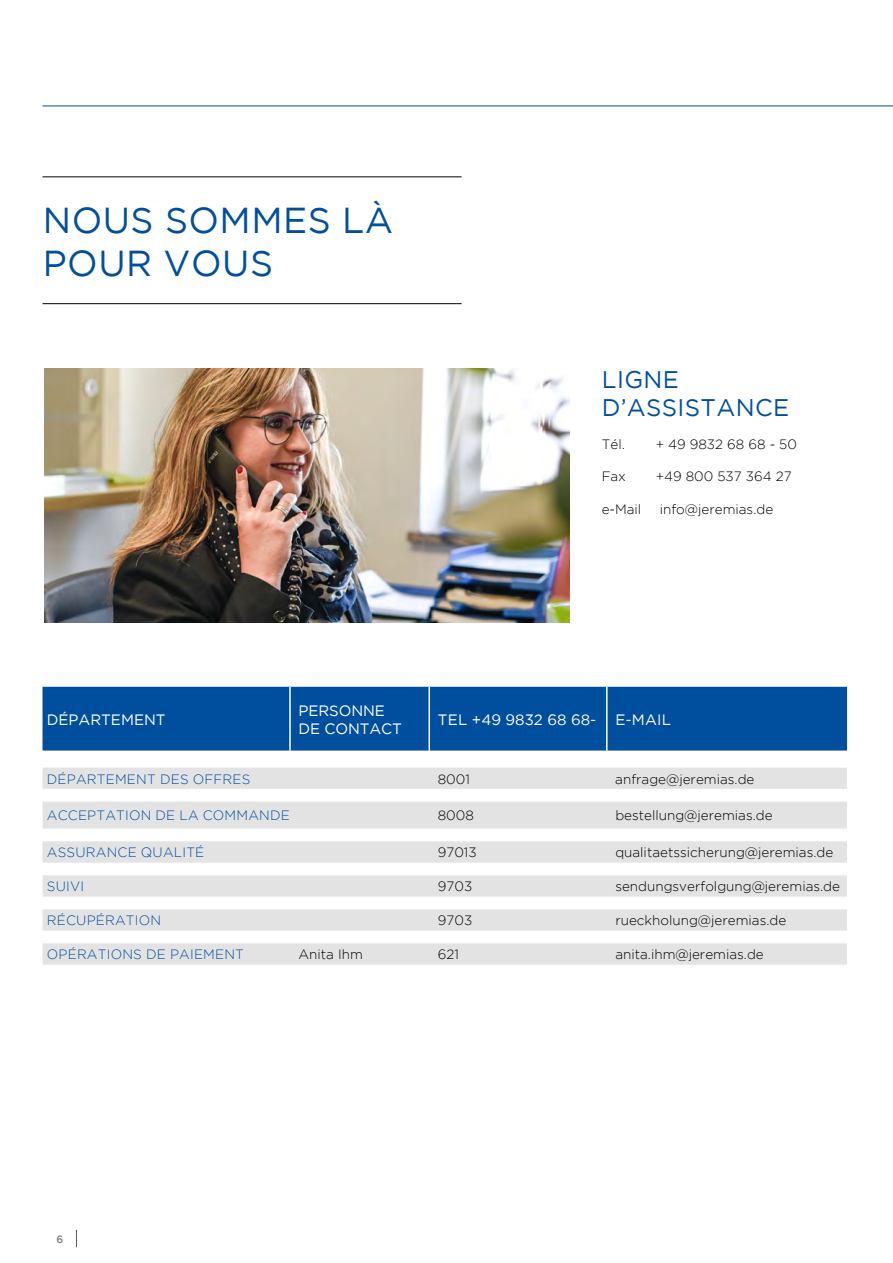
<style>
.page{position:relative;width:893px;height:1263px;background:#fff}
.page>*{position:absolute;margin:0;border:0;box-sizing:border-box;transform-origin:0 0}
.t1{font:36px/43.2px "Gotham";letter-spacing:.015em;color:#004f9f}
.t2{font:24px/28.8px "Gotham";letter-spacing:.015em;color:#004f9f}
.t3{font:15px/18px "Gotham";color:#fff}
.t4{font:300 13.5px "Gotham";color:#000}
.t5{font:300 13.5px "Gotham";letter-spacing:.015em;color:#004f9f}
.t6{font:500 10.5px "Gotham";color:#7e7e7d}
</style>
<div class="page">
<svg style="left:42px;top:105px;width:851px;height:2px;background:#7fa6ce"></svg>
<svg style="left:76px;top:1230px;width:1px;height:17px"></svg>
<img style="left:44px;top:368px;width:525px;height:255px">
<hr style="left:43px;top:176px;width:419px;height:1px;background:#000">
<hr style="left:43px;top:303px;width:419px;height:1px;background:#000">
<div style="left:43px;top:687px;width:804px;height:63px;background:#004f9f"></div>
<svg style="left:43px;top:767px;width:804px;height:198px;fill:#e3e3e3"></svg>
<hr style="left:289px;top:687px;width:2px;height:63px;background:#fff">
<hr style="left:428px;top:687px;width:2px;height:63px;background:#fff">
<hr style="left:606px;top:687px;width:2px;height:63px;background:#fff">
<h1 class="t1" style="left:43px;top:198px;width:352px">NOUS SOMMES LÀ<br>POUR VOUS</h1>
<h2 class="t2" style="left:602px;top:364px;width:189px">LIGNE<br>D’ASSISTANCE</h2>
<p class="t4" style="left:602px;top:435px;width:25px">Tél.</p>
<p class="t4" style="left:656px;top:435px;width:143px">+ 49 9832 68 68 - 50</p>
<p class="t4" style="left:602px;top:468px;width:26px">Fax</p>
<p class="t4" style="left:656px;top:468px;width:137px">+49 800 537 364 27</p>
<p class="t4" style="left:602px;top:500px;width:41px">e-Mail</p>
<p class="t4" style="left:660px;top:500px;width:115px">info@jeremias.de</p>
<p class="t3" style="left:47px;top:710px;width:120px">DÉPARTEMENT</p>
<p class="t3" style="left:299px;top:701px;width:105px">PERSONNE<br>DE CONTACT</p>
<p class="t3" style="left:438px;top:710px;width:160px">TEL +49 9832 68 68-</p>
<p class="t3" style="left:615px;top:710px;width:57px">E-MAIL</p>
<p class="t5" style="left:47px;top:770px;width:205px">DÉPARTEMENT DES OFFRES</p>
<p class="t4" style="left:438px;top:770px;width:34px">8001</p>
<p class="t4" style="left:615px;top:770px;width:141px">anfrage@jeremias.de</p>
<p class="t5" style="left:47px;top:807px;width:245px">ACCEPTATION DE LA COMMANDE</p>
<p class="t4" style="left:438px;top:807px;width:38px">8008</p>
<p class="t4" style="left:615px;top:807px;width:159px">bestellung@jeremias.de</p>
<p class="t5" style="left:47px;top:844px;width:159px">ASSURANCE QUALITÉ</p>
<p class="t4" style="left:438px;top:844px;width:40px">97013</p>
<p class="t4" style="left:615px;top:844px;width:219px">qualitaetssicherung@jeremias.de</p>
<p class="t5" style="left:47px;top:878px;width:39px">SUIVI</p>
<p class="t4" style="left:438px;top:878px;width:36px">9703</p>
<p class="t4" style="left:615px;top:878px;width:226px">sendungsverfolgung@jeremias.de</p>
<p class="t5" style="left:47px;top:912px;width:116px">RÉCUPÉRATION</p>
<p class="t4" style="left:438px;top:912px;width:36px">9703</p>
<p class="t4" style="left:615px;top:912px;width:172px">rueckholung@jeremias.de</p>
<p class="t5" style="left:47px;top:946px;width:199px">OPÉRATIONS DE PAIEMENT</p>
<p class="t4" style="left:299px;top:946px;width:66px">Anita Ihm</p>
<p class="t4" style="left:438px;top:946px;width:23px">621</p>
<p class="t4" style="left:615px;top:946px;width:150px">anita.ihm@jeremias.de</p>
<p class="t6" style="left:56px;top:1232px;width:8px">6</p>
</div>
